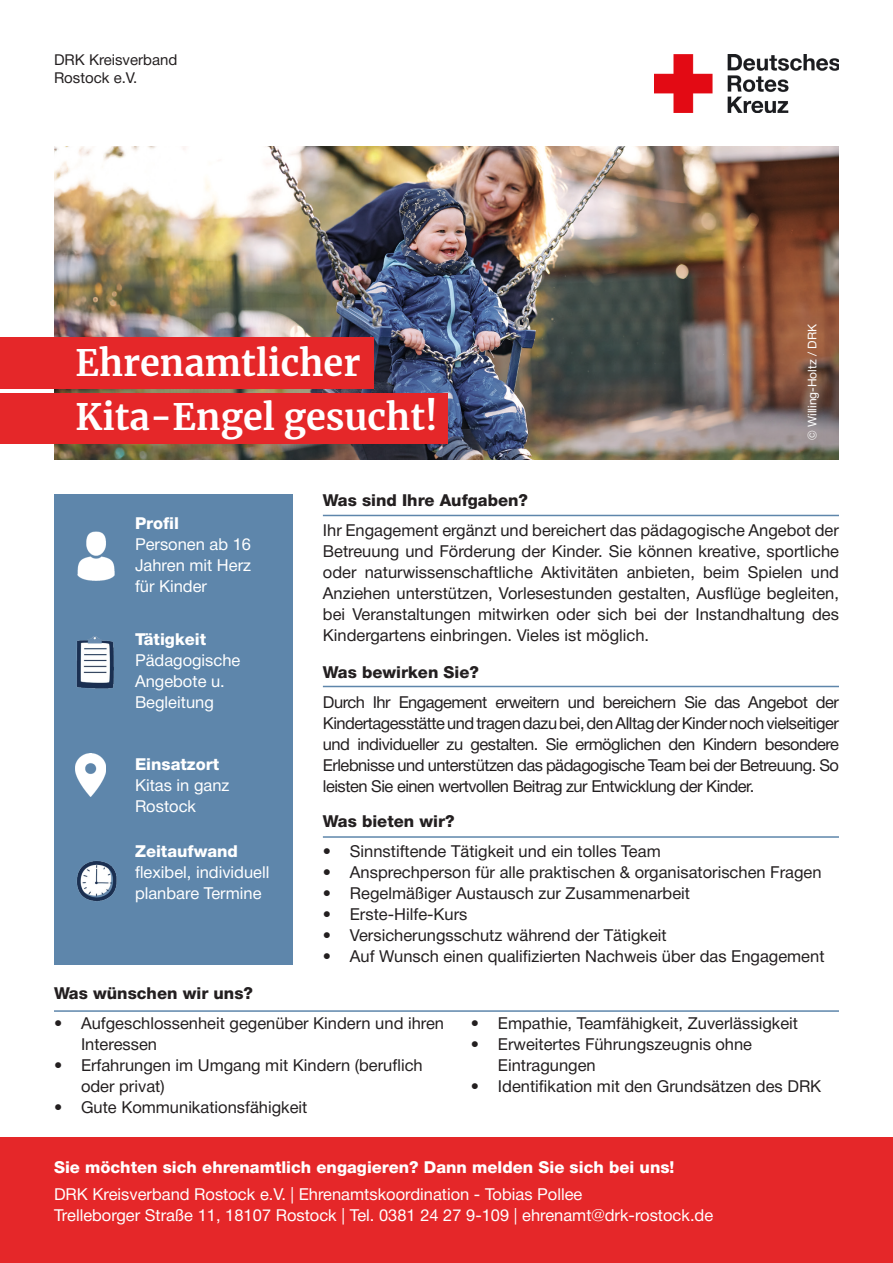
<style>
.page{position:relative;width:893px;height:1263px;background:#fff}
.page>*{position:absolute;margin:0;border:0;box-sizing:border-box;transform-origin:0 0}
.t1{font:700 36px "Merriweather";color:#fff}
.t2{font:16.5px/21px "Helvetica Neue";color:#231f20}
.t3{font:16.5px/21px "Helvetica Neue";color:#fff}
.t4{font:800 16.5px "Helvetica Neue";color:#fff}
.t5{font:800 16.5px "Helvetica Neue";color:#231f20}
.t6{font:15px "Helvetica Neue";color:#231f20}
.t7{font:12px "Helvetica Neue";color:#fff}
.s1{font-weight:800}
</style>
<div class="page">
<div style="left:0;top:1138px;width:893px;height:125px;background:#e52729"></div>
<img style="left:54px;top:147px;width:785px;height:312px">
<img style="left:655px;top:54px;width:184px;height:58px">
<div style="left:54px;top:495px;width:239px;height:469px;background:#5e86ab"></div>
<img style="left:76px;top:636px;width:38px;height:53px">
<img style="left:75px;top:753px;width:31px;height:43px">
<img style="left:77px;top:532px;width:38px;height:48px">
<img style="left:76px;top:861px;width:41px;height:41px">
<hr style="left:323px;top:515px;width:516px;height:1px;background:#5e86ab">
<hr style="left:323px;top:836px;width:516px;height:2px;background:#5e86ab">
<hr style="left:54px;top:1010px;width:785px;height:2px;background:#5e86ab">
<div style="left:0;top:337px;width:373px;height:51px;background:#e52729"></div>
<div style="left:0;top:394px;width:448px;height:50px;background:#e52729"></div>
<hr style="left:323px;top:686px;width:516px;height:1px;background:#5e86ab">
<p class="t6" style="left:54px;top:49px;width:125px">DRK Kreisverband</p>
<p class="t6" style="left:54px;top:67px;width:85px">Rostock e.V.</p>
<p class="t1" style="left:75px;top:338px;width:286px">Ehrenamtlicher</p>
<p class="t1" style="left:75px;top:392px;width:364px">Kita-Engel gesucht!</p>
<p class="t7" style="left:804px;top:440px;width:118px;rotate:-90deg">© Willing-Holtz / DRK</p>
<p class="t4" style="left:135px;top:510px;width:45px">Profil</p>
<p class="t3" style="left:135px;top:535px;width:118px;text-align:justify">Personen ab 16<br>Jahren mit Herz für Kinder</p>
<p class="t4" style="left:135px;top:626px;width:73px">Tätigkeit</p>
<p class="t3" style="left:135px;top:650px;width:107px">Pädagogische<br>Angebote u.<br>Begleitung</p>
<p class="t4" style="left:135px;top:751px;width:86px">Einsatzort</p>
<p class="t3" style="left:135px;top:775px;width:96px">Kitas in ganz<br>Rostock</p>
<p class="t3" style="left:135px;top:841px;width:136px"><span class="s1">Zeitaufwand </span>flexibel, individuell planbare Termine</p>
<p class="t5" style="left:323px;top:487px;width:207px">Was sind Ihre Aufgaben?</p>
<p class="t2" style="left:323px;top:521px;width:518px;text-align:justify">Ihr Engagement ergänzt und bereichert das pädagogische Angebot der Betreuung und Förderung der Kinder. Sie können kreative, sportliche oder naturwissenschaftliche Aktivitäten anbieten, beim Spielen und Anziehen unterstützen, Vorlesestunden gestalten, Ausflüge begleiten, bei Veranstaltungen mitwirken oder sich bei der Instandhaltung des Kindergartens einbringen. Vieles ist möglich.</p>
<p class="t5" style="left:323px;top:659px;width:158px">Was bewirken Sie?</p>
<p class="t2" style="left:323px;top:692px;width:518px;text-align:justify">Durch Ihr Engagement erweitern und bereichern Sie das Angebot der Kindertagesstätte und tragen dazu bei, den Alltag der Kinder noch vielseitiger und individueller zu gestalten. Sie ermöglichen den Kindern besondere Erlebnisse und unterstützen das pädagogische Team bei der Betreuung. So leisten Sie einen wertvollen Beitrag zur Entwicklung der Kinder.</p>
<p class="t5" style="left:323px;top:808px;width:133px">Was bieten wir?</p>
<p class="t2" style="left:323px;top:841px;width:339px">• Sinnstiftende Tätigkeit und ein tolles Team</p>
<p class="t2" style="left:323px;top:862px;width:500px">• Ansprechperson für alle praktischen &amp; organisatorischen Fragen</p>
<p class="t2" style="left:323px;top:883px;width:369px">• Regelmäßiger Austausch zur Zusammenarbeit</p>
<p class="t2" style="left:323px;top:904px;width:146px">• Erste-Hilfe-Kurs</p>
<p class="t2" style="left:323px;top:925px;width:345px">• Versicherungsschutz während der Tätigkeit</p>
<p class="t2" style="left:323px;top:946px;width:503px">• Auf Wunsch einen qualifizierten Nachweis über das Engagement</p>
<p class="t5" style="left:54px;top:980px;width:200px">Was wünschen wir uns?</p>
<p class="t2" style="left:81px;top:1013px;width:365px;text-indent:-27px">• Aufgeschlossenheit gegenüber Kindern und ihren<br>Interessen</p>
<p class="t2" style="left:81px;top:1055px;width:343px;text-indent:-27px">• Erfahrungen im Umgang mit Kindern (beruflich oder privat)</p>
<p class="t2" style="left:54px;top:1097px;width:255px">• Gute Kommunikationsfähigkeit</p>
<p class="t2" style="left:471px;top:1014px;width:329px">• Empathie, Teamfähigkeit, Zuverlässigkeit</p>
<p class="t2" style="left:498px;top:1035px;width:256px;text-indent:-27px">• Erweitertes Führungszeugnis ohne<br>Eintragungen</p>
<p class="t2" style="left:471px;top:1077px;width:352px">• Identifikation mit den Grundsätzen des DRK</p>
<p class="t4" style="left:54px;top:1154px;width:622px">Sie möchten sich ehrenamtlich engagieren? Dann melden Sie sich bei uns!</p>
<p class="t3" style="left:54px;top:1184px;width:530px">DRK Kreisverband Rostock e.V. | Ehrenamtskoordination - Tobias Pollee</p>
<p class="t3" style="left:54px;top:1205px;width:661px">Trelleborger Straße 11, 18107 Rostock | Tel. 0381 24 27 9-109 | ehrenamt@drk-rostock.de</p>
</div>
